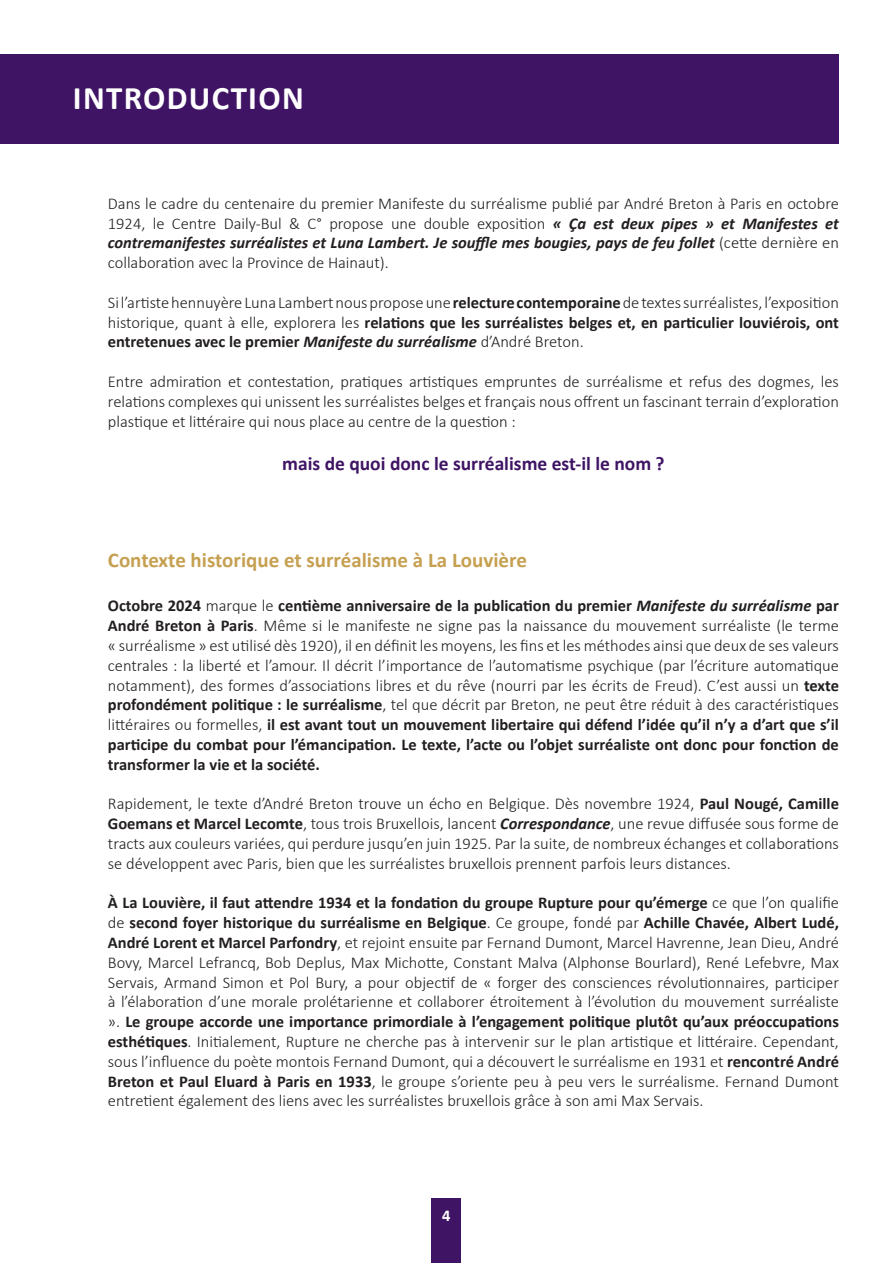
<style>
.page{position:relative;width:893px;height:1263px;background:#fff}
.page>*{position:absolute;margin:0;border:0;box-sizing:border-box;transform-origin:0 0}
.Titre{font:700 33px "Calibri";letter-spacing:.04em;color:#fff}
.Sous-titre{font:700 21px "Calibri";color:#c6a051}
.Corps{font:700 19.5px "Calibri";color:#3f1464}
.Corps-2{font:300 16.5px/19.8px "Calibri";color:#231f20;text-align:justify}
.t1{font:700 16.5px "Calibri";color:#fff}
.s1{font-weight:700;font-style:italic}
.s2{font-weight:700}
</style>
<div class="page">
<div style="left:431px;top:1198px;width:30px;height:65px;background:#3f1464"></div>
<div style="left:0;top:54px;width:839px;height:89px;background:#3f1464"></div>
<p class="Titre" style="left:73px;top:74px;width:232px">INTRODUCTION</p>
<p class="Corps-2" style="left:108px;top:193px;width:733px">Dans le cadre du centenaire du premier Manifeste du surréalisme publié par André Breton à Paris en octobre 1924, le Centre Daily-Bul &amp; C° propose une double exposition <span class="s1">« Ça est deux pipes » et Manifestes et contremanifestes surréalistes et Luna Lambert. Je souffle mes bougies, pays de feu follet</span> (cette dernière en collaboration avec la Province de Hainaut).</p>
<p class="Corps-2" style="left:108px;top:292px;width:733px">Si l’artiste hennuyère Luna Lambert nous propose une <span class="s2">relecture contemporaine</span> de textes surréalistes, l’exposition historique, quant à elle, explorera les <span class="s2">relations que les surréalistes belges et, en particulier louviérois, ont entretenues avec le premier</span> <span class="s1">Manifeste du surréalisme</span> d’André Breton.</p>
<p class="Corps-2" style="left:108px;top:371px;width:733px">Entre admiration et contestation, pratiques artistiques empruntes de surréalisme et refus des dogmes, les relations complexes qui unissent les surréalistes belges et français nous offrent un fascinant terrain d’exploration plastique et littéraire qui nous place au centre de la question :</p>
<p class="Corps" style="left:282px;top:449px;width:384px">mais de quoi donc le surréalisme est-il le nom ?</p>
<p class="Sous-titre" style="left:108px;top:545px;width:420px">Contexte historique et surréalisme à La Louvière</p>
<p class="Corps-2" style="left:108px;top:596px;width:733px"><span class="s2">Octobre 2024</span> marque le <span class="s2">centième anniversaire de la publication du premier</span> <span class="s1">Manifeste du surréalisme</span> <span class="s2">par André Breton à Paris</span>. Même si le manifeste ne signe pas la naissance du mouvement surréaliste (le terme « surréalisme » est utilisé dès 1920), il en définit les moyens, les fins et les méthodes ainsi que deux de ses valeurs centrales : la liberté et l’amour. Il décrit l’importance de l’automatisme psychique (par l’écriture automatique notamment), des formes d’associations libres et du rêve (nourri par les écrits de Freud). C’est aussi un <span class="s2">texte profondément politique : le surréalisme</span>, tel que décrit par Breton, ne peut être réduit à des caractéristiques littéraires ou formelles, <span class="s2">il est avant tout un mouvement libertaire qui défend l’idée qu’il n’y a d’art que s’il participe du combat pour l’émancipation. Le texte, l’acte ou l’objet surréaliste ont donc pour fonction de transformer la vie et la société.</span></p>
<p class="Corps-2" style="left:108px;top:794px;width:733px">Rapidement, le texte d’André Breton trouve un écho en Belgique. Dès novembre 1924, <span class="s2">Paul Nougé, Camille Goemans et Marcel Lecomte</span>, tous trois Bruxellois, lancent <span class="s1">Correspondance</span>, une revue diffusée sous forme de tracts aux couleurs variées, qui perdure jusqu’en juin 1925. Par la suite, de nombreux échanges et collaborations se développent avec Paris, bien que les surréalistes bruxellois prennent parfois leurs distances.</p>
<p class="Corps-2" style="left:108px;top:893px;width:733px"><span class="s2">À La Louvière, il faut attendre 1934 et la fondation du groupe Rupture pour qu’émerge</span> ce que l’on qualifie de <span class="s2">second foyer historique du surréalisme en Belgique</span>. Ce groupe, fondé par <span class="s2">Achille Chavée, Albert Ludé, André Lorent et Marcel Parfondry</span>, et rejoint ensuite par Fernand Dumont, Marcel Havrenne, Jean Dieu, André Bovy, Marcel Lefrancq, Bob Deplus, Max Michotte, Constant Malva (Alphonse Bourlard), René Lefebvre, Max Servais, Armand Simon et Pol Bury, a pour objectif de « forger des consciences révolutionnaires, participer à l’élaboration d’une morale prolétarienne et collaborer étroitement à l’évolution du mouvement surréaliste ». <span class="s2">Le groupe accorde une importance primordiale à l’engagement politique plutôt qu’aux préoccupations esthétiques</span>. Initialement, Rupture ne cherche pas à intervenir sur le plan artistique et littéraire. Cependant, sous l’influence du poète montois Fernand Dumont, qui a découvert le surréalisme en 1931 et <span class="s2">rencontré André Breton et Paul Eluard à Paris en 1933</span>, le groupe s’oriente peu à peu vers le surréalisme. Fernand Dumont entretient également des liens avec les surréalistes bruxellois grâce à son ami Max Servais.</p>
<p class="t1" style="left:442px;top:1204px;width:10px">4</p>
</div>
